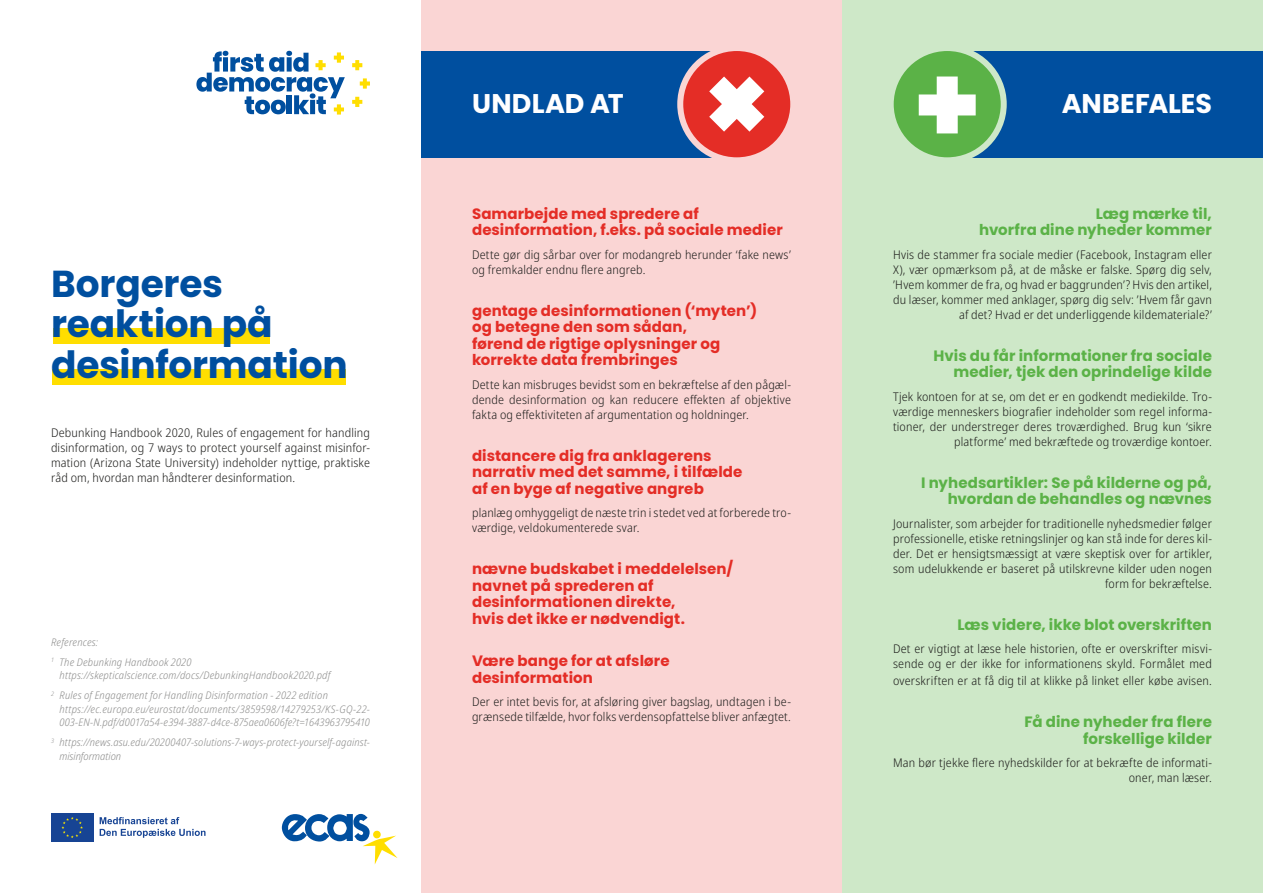
<style>
.page{position:relative;width:1263px;height:893px;background:#fff}
.page>*{position:absolute;margin:0;border:0;box-sizing:border-box;transform-origin:0 0}
.t1{font:700 37.5px/40.5px "Poppins";letter-spacing:-.005em;color:#004f9f}
.t2{font:700 27px "Poppins";color:#fff}
.t3{font:700 15px/16.5px "Poppins";letter-spacing:.005em;color:#e42d26}
.t4{font:700 15px/16.5px "Poppins";letter-spacing:.005em;color:#5bb247;text-align:right}
.t5{font:300 semi-condensed 12px/15px "Noto Sans";letter-spacing:.015em;color:#1d1d1b}
.t6{font:italic 300 semi-condensed 10.5px/13.5px "Noto Sans";letter-spacing:.02em;color:#8e8e8d}
</style>
<div class="page">
<svg style="left:360px;top:78px;width:10px;height:11px"></svg>
<svg style="left:196px;top:51px;width:149px;height:64px"></svg>
<svg style="left:352px;top:60px;width:10px;height:10px"></svg>
<svg style="left:352px;top:97px;width:10px;height:10px"></svg>
<div style="left:421px;top:0;width:421px;height:893px;background:#fad5d4"></div>
<div style="left:842px;top:0;width:421px;height:893px;background:#cee8c8"></div>
<div style="left:51px;top:813px;width:43px;height:29px;background:#174494"></div>
<svg style="left:61px;top:817px;width:22px;height:21px"></svg>
<svg style="left:100px;top:817px;width:106px;height:21px"></svg>
<svg style="left:282px;top:814px;width:116px;height:50px"></svg>
<div style="left:53px;top:328px;width:217px;height:16px;background:#ffde00"></div>
<div style="left:52px;top:369px;width:294px;height:16px;background:#ffde00"></div>
<div style="left:421px;top:51px;width:319px;height:106px;background:#004f9f"></div>
<div style="left:947px;top:51px;width:316px;height:106px;background:#004f9f"></div>
<svg style="left:680px;top:48px;width:113px;height:112px"></svg>
<div style="left:677px;top:45px;width:119px;height:118px;border:6px solid #fad5d4;border-radius:50%"></div>
<svg style="left:687px;top:54px;width:100px;height:100px;background:#e56967"></svg>
<div style="left:891px;top:48px;width:113px;height:112px;background:#5bb247;border-radius:50%"></div>
<div style="left:888px;top:45px;width:119px;height:118px;border:6px solid #cee8c8;border-radius:50%"></div>
<div style="left:919px;top:94px;width:57px;height:21px;background:#fff"></div>
<div style="left:937px;top:77px;width:21px;height:56px;background:#fff"></div>
<h1 class="t1" style="left:51px;top:264px;width:298px">Borgeres reaktion på desinformation</h1>
<p class="t5" style="left:51px;top:426px;width:320px;text-align:justify">Debunking Handbook 2020, Rules of engagement for handling disinformation, og 7 ways to protect yourself against misinfor&shy;mation (Arizona State University) indeholder nyttige, praktiske råd om, hvordan man håndterer desinformation.</p>
<p class="t6" style="left:51px;top:632px;width:142px;line-height:20px">References:<br><sup>1</sup> The Debunking Handbook 2020</p>
<p class="t6" style="left:51px;top:666px;width:281px;line-height:19.8px;text-align:right">https://skepticalscience.com/docs/DebunkingHandbook2020.pdf<br><sup>2</sup> Rules of Engagement for Handling Disinformation - 2022 edition</p>
<p class="t6" style="left:60px;top:702px;width:312px">https://ec.europa.eu/eurostat/documents/3859598/14279253/KS-GQ-22-<br>003-EN-N.pdf/d0017a54-e394-3887-d4ce-875aea0606fe?t=1643963795410</p>
<p class="t6" style="left:60px;top:736px;width:312px;text-indent:-9px"><sup>3</sup> https://news.asu.edu/20200407-solutions-7-ways-protect-yourself-against&shy;misinformation</p>
<h2 class="t2" style="left:472px;top:88px;width:153px">UNDLAD AT</h2>
<h2 class="t2" style="left:1062px;top:88px;width:152px">ANBEFALES</h2>
<p class="t3" style="left:472px;top:205px;width:312px">Samarbejde med spredere af desinformation, f.eks. på sociale medier</p>
<p class="t5" style="left:472px;top:247px;width:320px">Dette gør dig sårbar over for modangreb herunder ‘fake news’ og fremkalder endnu flere angreb.</p>
<p class="t3" style="left:472px;top:302px;width:287px">gentage desinformationen (‘myten’) og betegne den som sådan,<br>førend de rigtige oplysninger og korrekte data frembringes</p>
<p class="t5" style="left:472px;top:377px;width:320px;text-align:justify">Dette kan misbruges bevidst som en bekræftelse af den pågæl&shy;dende desinformation og kan reducere effekten af objektive fakta og effektiviteten af argumentation og holdninger.</p>
<p class="t3" style="left:472px;top:447px;width:272px">distancere dig fra anklagerens narrativ med det samme, i tilfælde af en byge af negative angreb</p>
<p class="t5" style="left:472px;top:506px;width:320px">planlæg omhyggeligt de næste trin i stedet ved at forberede tro&shy;værdige, veldokumenterede svar.</p>
<p class="t3" style="left:472px;top:561px;width:263px">nævne budskabet i meddelelsen/ navnet på sprederen af desinformationen direkte,<br>hvis det ikke er nødvendigt.</p>
<p class="t3" style="left:472px;top:653px;width:199px">Være bange for at afsløre desinformation</p>
<p class="t5" style="left:472px;top:694px;width:320px">Der er intet bevis for, at afsløring giver bagslag, undtagen i be&shy;grænsede tilfælde, hvor folks verdensopfattelse bliver anfægtet.</p>
<p class="t4" style="left:979px;top:205px;width:234px">Læg mærke til,<br>hvorfra dine nyheder kommer</p>
<p class="t5" style="left:893px;top:247px;width:320px;text-align:right">Hvis de stammer fra sociale medier (Facebook, Instagram eller X), vær opmærksom på, at de måske er falske. Spørg dig selv, ’Hvem kommer de fra, og hvad er baggrunden’? Hvis den artikel, du læser, kommer med anklager, spørg dig selv: ’Hvem får gavn af det? Hvad er det underliggende kildemateriale?’</p>
<p class="t4" style="left:933px;top:347px;width:280px">Hvis du får informationer fra sociale medier, tjek den oprindelige kilde</p>
<p class="t5" style="left:893px;top:389px;width:320px;text-align:right">Tjek kontoen for at se, om det er en godkendt mediekilde. Tro&shy;værdige menneskers biografier indeholder som regel informa&shy;tioner, der understreger deres troværdighed. Brug kun ‘sikre platforme’ med bekræftede og troværdige kontoer.</p>
<p class="t4" style="left:921px;top:474px;width:292px">I nyhedsartikler: Se på kilderne og på, hvordan de behandles og nævnes</p>
<p class="t5" style="left:893px;top:516px;width:320px;text-align:right">Journalister, som arbejder for traditionelle nyhedsmedier følger professionelle, etiske retningslinjer og kan stå inde for deres kil&shy;der. Det er hensigtsmæssigt at være skeptisk over for artikler, som udelukkende er baseret på utilskrevne kilder uden nogen form for bekræftelse.</p>
<p class="t4" style="left:957px;top:616px;width:256px">Læs videre, ikke blot overskriften</p>
<p class="t5" style="left:893px;top:642px;width:320px">Det er vigtigt at læse hele historien, ofte er overskrifter misvi&shy;sende og er der ikke for informationens skyld. Formålet med</p>
<p class="t5" style="left:893px;top:673px;width:320px">overskriften er at få dig til at klikke på linket eller købe avisen.</p>
<p class="t4" style="left:1024px;top:714px;width:189px">Få dine nyheder fra flere forskellige kilder</p>
<p class="t5" style="left:893px;top:755px;width:320px;text-align:right">Man bør tjekke flere nyhedskilder for at bekræfte de informati&shy;oner, man læser.</p>
</div>
